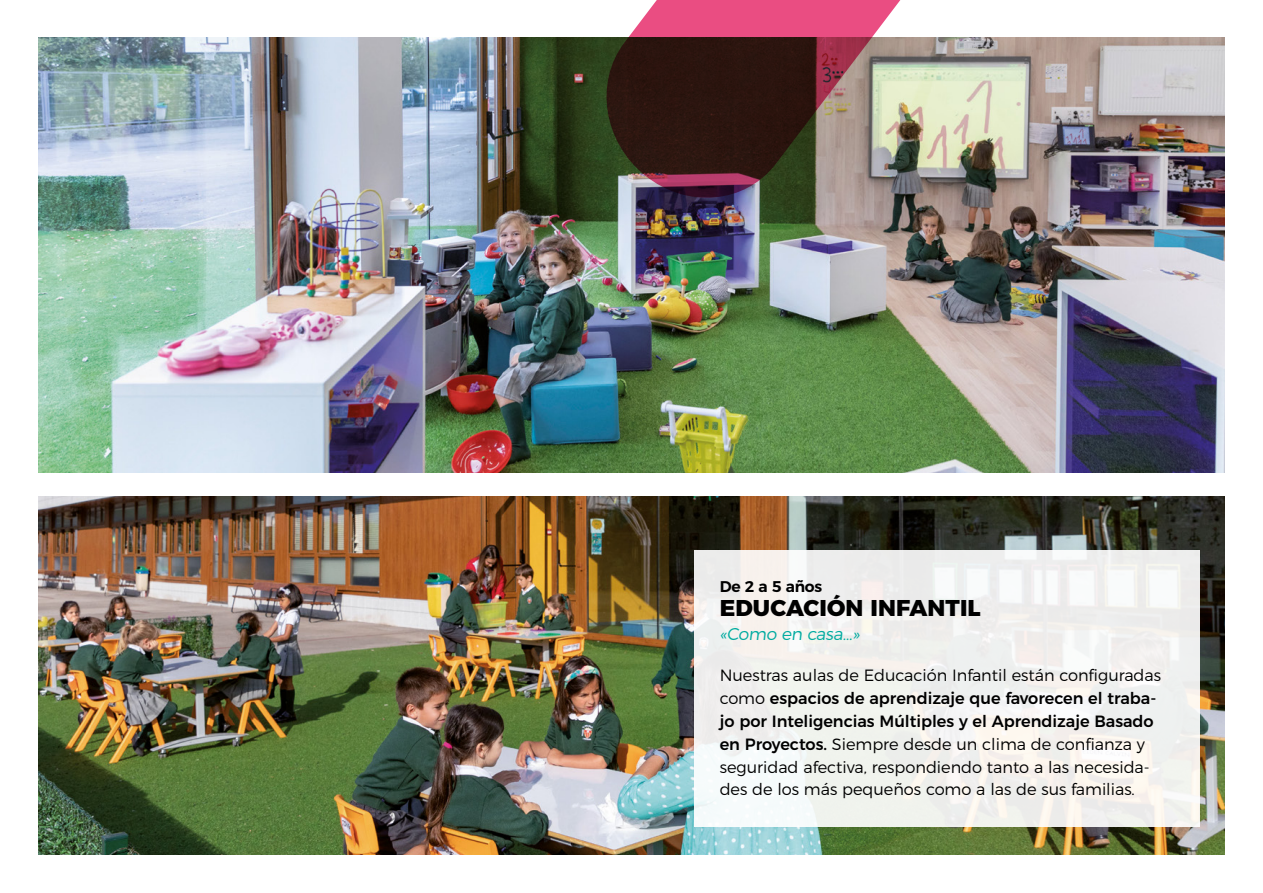
<style>
.page{position:relative;width:1263px;height:893px;background:#fff}
.page>*{position:absolute;margin:0;border:0;box-sizing:border-box;transform-origin:0 0}
.t1{font:800 22.8px "Montserrat";letter-spacing:.005em;color:#000}
.t2{font:300 17.1px "Montserrat";color:#00aba0}
.t3{font:300 16.35px/22.8px "Montserrat";color:#000}
.t4{font:600 15.45px "Montserrat";letter-spacing:-.015em;color:#000}
.s1{font-weight:500}
</style>
<div class="page">
<img style="left:38px;top:37px;width:1187px;height:435px">
<img style="left:594px;top:0;width:439px;height:209px">
<img style="left:38px;top:496px;width:1187px;height:359px">
<div style="left:694px;top:550px;width:506px;height:277px;background:linear-gradient(to right,#f2f3f0,#f3f2ef)"></div>
<p class="t4" style="left:720px;top:574px;width:104px">De 2 a 5 años</p>
<h1 class="t1" style="left:720px;top:589px;width:262px">EDUCACIÓN INFANTIL</h1>
<p class="t2" style="left:720px;top:620px;width:144px">«Como en casa…»</p>
<p class="t3" style="left:720px;top:662px;width:443px">Nuestras aulas de Educación Infantil están configuradas como <span class="s1">espacios de aprendizaje que favorecen el traba&shy;jo por Inteligencias Múltiples y el Aprendizaje Basado en Proyectos.</span> Siempre desde un clima de confianza y seguridad afectiva, respondiendo tanto a las necesida&shy;des de los más pequeños como a las de sus familias.</p>
</div>
